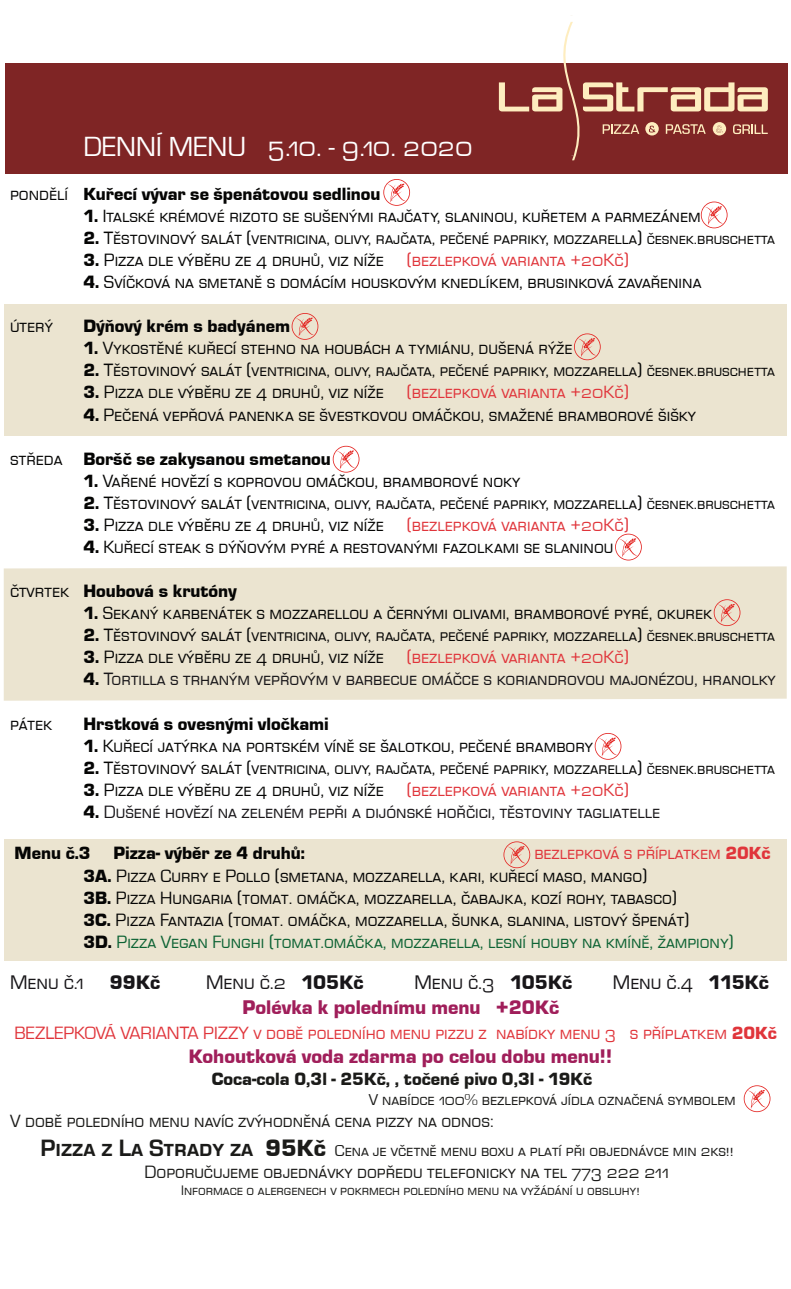
<style>
.page{position:relative;width:791px;height:1289px;background:#fff}
.page>*{position:absolute;margin:0;border:0;box-sizing:border-box;transform-origin:0 0}
.t1{font:28.65px "Eurostile SCTEE";color:#fff}
.t2{font:20.4px "Eurostile TEE Blac";color:#a01e5a}
.t3{font:20.4px "Eurostile SCTEE";color:#181619}
.t4{font:18.45px/22px "Eurostile SCTEE";color:#050504}
.t5{font:18.45px "Eurostile TEE Blac";color:#050504}
.t6{font:18.45px "Eurostile SCTEE";color:#181619}
.t7{font:18.45px "Eurostile SCTEE";color:#1b1b19}
.t8{font:18.45px "Eurostile SCTEE";color:#e0353b}
.t9{font:18.45px "Eurostile TEE Blac";color:#1b1b19}
.t10{font:17.4px "Eurostile SCTEE";color:#050504}
.t11{font:16.35px "Eurostile SCTEE";color:#1b1b19}
.t12{font:14.25px "Eurostile SCTEE";color:#1b1b19}
.s1{font-family:"Eurostile SCTEE"}
.s2{font-family:"Eurostile TEE Blac"}
.s3{font-family:"Eurostile TEE Blac";font-size:18.45px}
.s4{font-size:18.45px}
.s5{font-size:16.35px}
.s6{color:#e0353b}
.s7{font-family:"Eurostile TEE Blac";color:#050504}
.s8{font-family:"Eurostile TEE Blac";color:#e0353b}
.s9{color:#0d6334}
.s10{font-family:"Eurostile SCTOT";font-weight:700;font-size:24.45px}
.s11{font-family:"Eurostile TEE Blac";font-size:24.45px}
</style>
<div class="page">
<div style="left:4px;top:839px;width:783px;height:121px;background:#ebe4d0"></div>
<div style="left:4px;top:566px;width:783px;height:134px;background:#ebe4d0"></div>
<div style="left:5px;top:63px;width:782px;height:110px;background:#7f2525"></div>
<div style="left:4px;top:304px;width:783px;height:131px;background:#ebe4d0"></div>
<svg style="left:383px;top:179px;width:27px;height:27px"></svg>
<svg style="left:701px;top:201px;width:26px;height:27px"></svg>
<svg style="left:714px;top:599px;width:26px;height:27px"></svg>
<svg style="left:503px;top:841px;width:27px;height:27px"></svg>
<svg style="left:574px;top:333px;width:27px;height:27px"></svg>
<svg style="left:615px;top:533px;width:27px;height:27px"></svg>
<svg style="left:333px;top:446px;width:26px;height:26px"></svg>
<svg style="left:744px;top:1085px;width:26px;height:27px"></svg>
<svg style="left:595px;top:733px;width:26px;height:26px"></svg>
<svg style="left:292px;top:313px;width:26px;height:27px"></svg>
<svg style="left:499px;top:22px;width:269px;height:138px"></svg>
<h1 class="t1" style="left:83px;top:131px;width:391px">DENNÍ MENU 5.10. - 9.10. 2020</h1>
<p class="t5" style="left:10px;top:183px;width:372px"><span class="s1">pondělí</span> Kuřecí vývar se špenátovou sedlinou</p>
<p class="t4" style="left:83px;top:205px;width:619px"><span class="s2">1.</span> Italské krémové rizoto se sušenými rajčaty, slaninou, kuřetem a parmezánem</p>
<p class="t10" style="left:83px;top:229px;width:693px"><span class="s3">2.</span> <span class="s4">Těstovinový salát (</span>ventricina, olivy, rajčata, pečené papriky, mozzarella<span class="s4">)</span> <span class="s5">česnek.bruschetta</span></p>
<p class="t4" style="left:83px;top:249px;width:547px"><span class="s2">3.</span> Pizza dle výběru ze 4 druhů, viz níže <span class="s6">(bezlepková varianta +20Kč)</span></p>
<p class="t4" style="left:83px;top:271px;width:619px"><span class="s2">4.</span> Svíčková na smetaně s domácím houskovým knedlíkem, brusinková zavařenina</p>
<p class="t4" style="left:10px;top:315px;width:44px">úterý</p>
<p class="t5" style="left:83px;top:316px;width:208px">Dýňový krém s badyánem</p>
<p class="t4" style="left:83px;top:337px;width:491px"><span class="s2">1.</span> Vykostěné kuřecí stehno na houbách a tymiánu, dušená rýže</p>
<p class="t10" style="left:83px;top:361px;width:693px"><span class="s3">2.</span> <span class="s4">Těstovinový salát (</span>ventricina, olivy, rajčata, pečené papriky, mozzarella<span class="s4">)</span> <span class="s5">česnek.bruschetta</span></p>
<p class="t4" style="left:83px;top:382px;width:547px"><span class="s2">3.</span> Pizza dle výběru ze 4 druhů, viz níže <span class="s6">(bezlepková varianta +20Kč)</span></p>
<p class="t4" style="left:83px;top:404px;width:614px"><span class="s2">4.</span> Pečená vepřová panenka se švestkovou omáčkou, smažené bramborové šišky</p>
<p class="t5" style="left:10px;top:448px;width:322px"><span class="s1">středa</span> Boršč se zakysanou smetanou</p>
<p class="t4" style="left:83px;top:470px;width:438px"><span class="s2">1.</span> Vařené hovězí s koprovou omáčkou, bramborové noky</p>
<p class="t10" style="left:83px;top:493px;width:693px"><span class="s3">2.</span> <span class="s4">Těstovinový salát (</span>ventricina, olivy, rajčata, pečené papriky, mozzarella<span class="s4">)</span> <span class="s5">česnek.bruschetta</span></p>
<p class="t4" style="left:83px;top:514px;width:547px"><span class="s2">3.</span> Pizza dle výběru ze 4 druhů, viz níže <span class="s6">(bezlepková varianta +20Kč)</span></p>
<p class="t4" style="left:83px;top:536px;width:531px"><span class="s2">4.</span> Kuřecí steak s dýňovým pyré a restovanými fazolkami se slaninou</p>
<p class="t5" style="left:10px;top:581px;width:228px"><span class="s1">čtvrtek</span> Houbová s krutóny</p>
<p class="t4" style="left:83px;top:602px;width:630px"><span class="s2">1.</span> Sekaný karbenátek s mozzarellou a černými olivami, bramborové pyré, okurek</p>
<p class="t10" style="left:83px;top:626px;width:693px"><span class="s3">2.</span> <span class="s4">Těstovinový salát (</span>ventricina, olivy, rajčata, pečené papriky, mozzarella<span class="s4">)</span> <span class="s5">česnek.bruschetta</span></p>
<p class="t4" style="left:83px;top:646px;width:547px"><span class="s2">3.</span> Pizza dle výběru ze 4 druhů, viz níže <span class="s6">(bezlepková varianta +20Kč)</span></p>
<p class="t6" style="left:83px;top:669px;width:694px"><span class="s7">4.</span> Tortilla s trhaným vepřovým v barbecue omáčce s koriandrovou majonézou, hranolky</p>
<p class="t4" style="left:10px;top:712px;width:44px">pátek</p>
<p class="t5" style="left:83px;top:713px;width:247px">Hrstková s ovesnými vločkami</p>
<p class="t4" style="left:83px;top:734px;width:511px"><span class="s2">1.</span> Kuřecí jatýrka na portském víně se šalotkou, pečené brambory</p>
<p class="t10" style="left:83px;top:758px;width:693px"><span class="s3">2.</span> <span class="s4">Těstovinový salát (</span>ventricina, olivy, rajčata, pečené papriky, mozzarella<span class="s4">)</span> <span class="s5">česnek.bruschetta</span></p>
<p class="t4" style="left:83px;top:779px;width:547px"><span class="s2">3.</span> Pizza dle výběru ze 4 druhů, viz níže <span class="s6">(bezlepková varianta +20Kč)</span></p>
<p class="t6" style="left:83px;top:801px;width:578px"><span class="s7">4.</span> Dušené hovězí na zeleném pepři a dijónské hořčici, těstoviny tagliatelle</p>
<p class="t5" style="left:15px;top:843px;width:292px">Menu č.3 Pizza- výběr ze 4 druhů:</p>
<p class="t4" style="left:83px;top:842px;width:689px;text-indent:451px"><span class="s6">bezlepková s příplatkem</span> <span class="s8">20Kč </span><span class="s2">3A.</span> Pizza Curry e Pollo (smetana, mozzarella, kari, kuřecí maso, mango)<br><span class="s2">3B.</span> Pizza Hungaria (tomat. omáčka, mozzarella, čabajka, kozí rohy, tabasco)<br><span class="s2">3C.</span> Pizza Fantazia (tomat. omáčka, mozzarella, šunka, slanina, listový špenát)<br><span class="s2">3D.</span> <span class="s9">Pizza Vegan Funghi (tomat.omáčka, mozzarella, lesní houby na kmíně, žampiony)</span></p>
<p class="t3" style="left:10px;top:971px;width:152px">Menu č.1 <span class="s2">99Kč</span></p>
<p class="t3" style="left:206px;top:971px;width:159px">Menu č.2 <span class="s2">105Kč</span></p>
<p class="t3" style="left:414px;top:971px;width:159px">Menu č.3 <span class="s2">105Kč</span></p>
<p class="t3" style="left:613px;top:971px;width:158px">Menu č.4 <span class="s2">115Kč</span></p>
<p class="t2" style="left:242px;top:996px;width:318px">Polévka k polednímu menu +20Kč</p>
<p class="t8" style="left:15px;top:1022px;width:764px">BEZLEPKOVÁ VARIANTA PIZZY v době poledního menu pizzu z nabídky menu 3 s příplatkem <span class="s2">20Kč</span></p>
<p class="t2" style="left:189px;top:1045px;width:425px">Kohoutková voda zdarma po celou dobu menu!!</p>
<p class="t9" style="left:212px;top:1068px;width:382px">Coca-cola 0,3l - 25Kč, , točené pivo 0,3l - 19Kč</p>
<p class="t11" style="left:369px;top:1090px;width:368px">V nabídce 100% bezlepková jídla označená symbolem</p>
<p class="t7" style="left:10px;top:1110px;width:485px">V době poledního menu navíc zvýhodněná cena pizzy na odnos:</p>
<p class="t11" style="left:41px;top:1141px;width:695px"><span class="s10">Pizza z La Strady za</span> <span class="s11">95Kč</span> Cena je včetně menu boxu a platí při objednávce min 2ks!!</p>
<p class="t7" style="left:145px;top:1162px;width:526px">Doporučujeme objednávky dopředu telefonicky na tel 773 222 211</p>
<p class="t12" style="left:181px;top:1183px;width:460px">Informace o alergenech v pokrmech poledního menu na vyžádání u obsluhy!</p>
</div>
